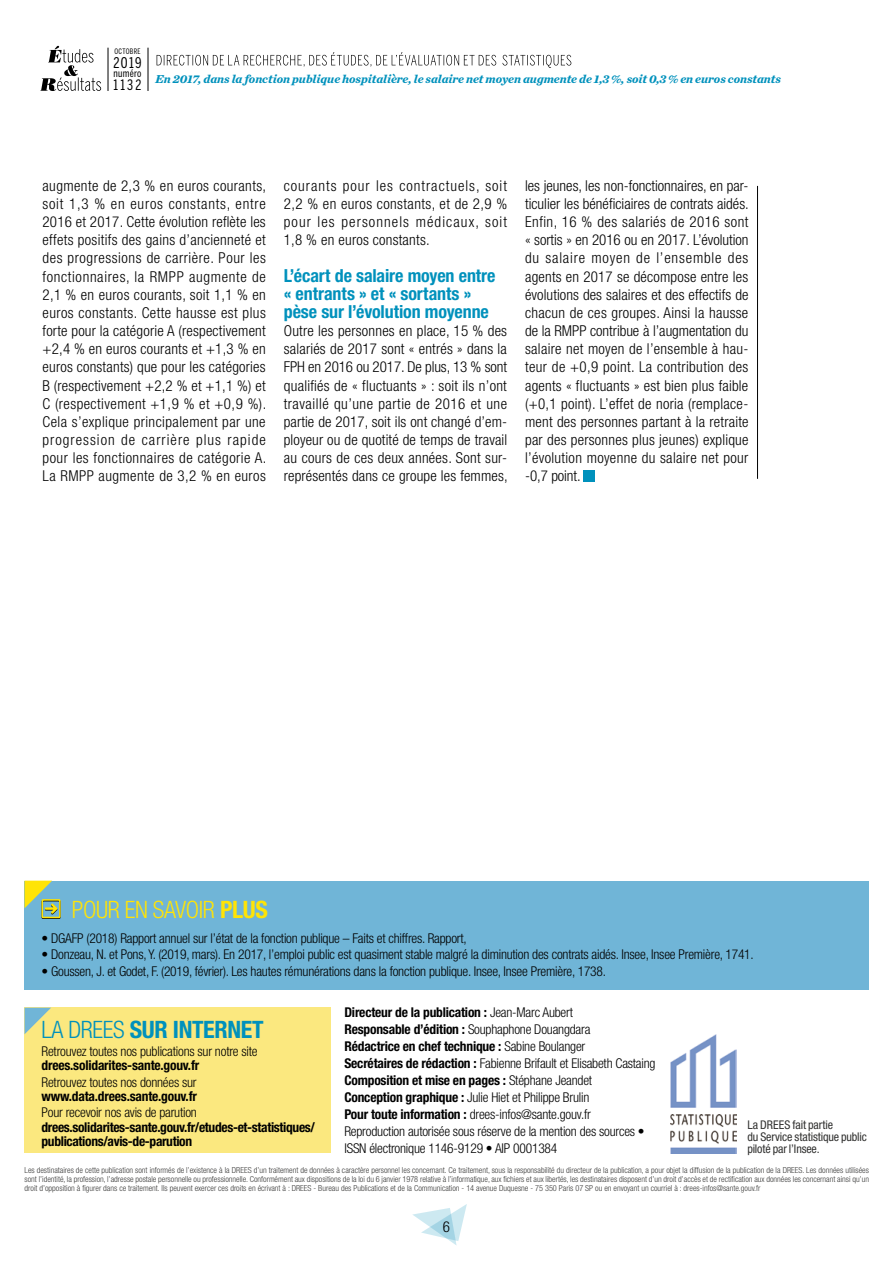
<style>
.page{position:relative;width:893px;height:1263px;background:#fff}
.page>*{position:absolute;margin:0;border:0;box-sizing:border-box;transform-origin:0 0}
.t1{font:700 condensed 24px "Helvetica Neue LT Std";letter-spacing:-.015em;color:#0091bc}
.POUR_EN_SAVOIR_PLUS{font:300 condensed 24px "Helvetica Neue LT Std";letter-spacing:-.015em;color:#ffe407}
.INTER{font:700 condensed 18px/18.1px "Helvetica Neue LT Std";letter-spacing:-.005em;color:#0091bc}
.TXT{font:300 condensed 15px/18.1px "Helvetica Neue LT Std";letter-spacing:.02em;color:#000;text-align:justify}
.t2{font:14.7px "Benton Sans Comp";color:#000}
.t3{font:14.25px "Benton Sans Comp";color:#000}
.t4{font:300 condensed 13.5px/17px "Helvetica Neue LT Std";letter-spacing:-.015em;color:#000}
.t5{font:700 condensed 13.5px/14.2px "Helvetica Neue LT Std";letter-spacing:-.025em;color:#000}
.t6{font:italic 700 12px "Chronicle Text G4";letter-spacing:-.005em;color:#0091bc}
.t7{font:condensed 12px/11.9px "Helvetica Neue LT Std";letter-spacing:-.01em;color:#313130}
.t8{font:10.5px "Benton Sans Comp";letter-spacing:.025em;color:#000}
.t9{font:300 condensed 8.25px/9px "Helvetica Neue LT Std";color:#3a3a39;text-align:justify}
.t10{font:7.5px "Benton Sans Comp";color:#000}
.s1{font-weight:700}
.s2{font-weight:300}
</style>
<div class="page">
<hr style="left:108px;top:48px;width:1px;height:43px;background:#000">
<hr style="left:148px;top:48px;width:1px;height:43px;background:#000">
<svg style="left:157px;top:52px;width:414px;height:16px"></svg>
<svg style="left:40px;top:46px;width:61px;height:45px"></svg>
<svg style="left:412px;top:1204px;width:55px;height:41px"></svg>
<div style="left:25px;top:1008px;width:306px;height:145px;background:#fbe87f"></div>
<svg style="left:25px;top:1008px;width:26px;height:26px"></svg>
<img style="left:670px;top:1034px;width:67px;height:119px">
<hr style="left:757px;top:186px;width:1px;height:293px;background:#000">
<div style="left:584px;top:470px;width:11px;height:11px;background:#0091bc"></div>
<div style="left:25px;top:881px;width:844px;height:108px;background:#70b5d7"></div>
<svg style="left:25px;top:881px;width:36px;height:38px"></svg>
<p class="t10" style="left:114px;top:47px;width:9px">Octobre</p>
<p class="t2" style="left:114px;top:54px;width:30px">2019</p>
<p class="t8" style="left:114px;top:67px;width:30px">numéro</p>
<p class="t3" style="left:114px;top:77px;width:30px">1132</p>
<p class="t6" style="left:156px;top:69px;width:627px">En 2017, dans la fonction publique hospitalière, le salaire net moyen augmente de 1,3 %, soit 0,3 % en euros constants</p>
<p class="TXT" style="left:43px;top:176px;width:225px">augmente de 2,3 % en euros courants, soit 1,3 % en euros constants, entre 2016 et 2017. Cette évolution reflète les effets positifs des gains d’ancienneté et des progressions de carrière. Pour les fonctionnaires, la RMPP augmente de 2,1 % en euros courants, soit 1,1 % en euros constants. Cette hausse est plus forte pour la catégorie A (respectivement +2,4 % en euros courants et +1,3 % en euros constants) que pour les catégories B (respectivement +2,2 % et +1,1 %) et C (respectivement +1,9 % et +0,9 %).<br>Cela s’explique principalement par une progression de carrière plus rapide pour les fonctionnaires de catégorie A.<br>La RMPP augmente de 3,2 % en euros</p>
<p class="TXT" style="left:284px;top:176px;width:225px">courants pour les contractuels, soit 2,2 % en euros constants, et de 2,9 % pour les personnels médicaux, soit 1,8 % en euros constants.</p>
<p class="INTER" style="left:284px;top:266px;width:213px">L’écart de salaire moyen entre « entrants » et « sortants » pèse sur l’évolution moyenne</p>
<p class="TXT" style="left:284px;top:322px;width:225px">Outre les personnes en place, 15 % des salariés de 2017 sont « entrés » dans la FPH en 2016 ou 2017. De plus, 13 % sont qualifiés de « fluctuants » : soit ils n’ont travaillé qu’une partie de 2016 et une partie de 2017, soit ils ont changé d’em&shy;ployeur ou de quotité de temps de travail au cours de ces deux années. Sont sur&shy;représentés dans ce groupe les femmes,</p>
<p class="TXT" style="left:525px;top:176px;width:225px">les jeunes, les non-fonctionnaires, en par&shy;ticulier les bénéficiaires de contrats aidés.<br>Enfin, 16 % des salariés de 2016 sont « sortis » en 2016 ou en 2017. L’évolution du salaire moyen de l’ensemble des agents en 2017 se décompose entre les évolutions des salaires et des effectifs de chacun de ces groupes. Ainsi la hausse de la RMPP contribue à l’augmentation du salaire net moyen de l’ensemble à hau&shy;teur de +0,9 point. La contribution des agents « fluctuants » est bien plus faible (+0,1 point). L’effet de noria (remplace&shy;ment des personnes partant à la retraite par des personnes plus jeunes) explique l’évolution moyenne du salaire net pour -0,7 point.</p>
<p class="POUR_EN_SAVOIR_PLUS" style="left:72px;top:895px;width:197px">POUR EN SAVOIR <span class="s1">PLUS</span></p>
<p class="t4" style="left:42px;top:929px;width:427px">• DGAFP (2018) Rapport annuel sur l’état de la fonction publique – Faits et chiffres. Rapport,</p>
<p class="t4" style="left:42px;top:946px;width:714px">• Donzeau, N. et Pons, Y. (2019, mars). En 2017, l’emploi public est quasiment stable malgré la diminution des contrats aidés. Insee, Insee Première, 1741.</p>
<p class="t4" style="left:42px;top:962px;width:566px">• Goussen, J. et Godet, F. (2019, février). Les hautes rémunérations dans la fonction publique. Insee, Insee Première, 1738.</p>
<h1 class="t1" style="left:42px;top:1014px;width:223px"><span class="s2">LA DREES</span> SUR INTERNET</h1>
<p class="t4" style="left:42px;top:1043px;width:218px">Retrouvez toutes nos publications sur notre site</p>
<p class="t5" style="left:42px;top:1058px;width:159px">drees.solidarites-sante.gouv.fr</p>
<p class="t4" style="left:42px;top:1073px;width:157px">Retrouvez toutes nos données sur</p>
<p class="t5" style="left:42px;top:1089px;width:157px">www.data.drees.sante.gouv.fr</p>
<p class="t4" style="left:42px;top:1104px;width:157px">Pour recevoir nos avis de parution</p>
<p class="t5" style="left:42px;top:1119px;width:275px">drees.solidarites-sante.gouv.fr/etudes-et-statistiques/ publications/avis-de-parution</p>
<p class="t4" style="left:344px;top:1004px;width:313px"><span class="s1">Directeur de la publication :</span> Jean-Marc Aubert<br><span class="s1">Responsable d’édition :</span> Souphaphone Douangdara<br><span class="s1">Rédactrice en chef technique :</span> Sabine Boulanger<br><span class="s1">Secrétaires de rédaction :</span> Fabienne Brifault et Elisabeth Castaing <span class="s1">Composition et mise en pages :</span> Stéphane Jeandet<br><span class="s1">Conception graphique :</span> Julie Hiet et Philippe Brulin<br><span class="s1">Pour toute information :</span> drees-infos@sante.gouv.fr<br>Reproduction autorisée sous réserve de la mention des sources • ISSN électronique 1146-9129 • AIP 0001384</p>
<p class="t7" style="left:747px;top:1119px;width:121px">La DREES fait partie<br>du Service statistique public piloté par l’Insee.</p>
<p class="t9" style="left:25px;top:1165px;width:846px">Les destinataires de cette publication sont informés de l’existence à la DREES d’un traitement de données à caractère personnel les concernant. Ce traitement, sous la responsabilité du directeur de la publication, a pour objet la diffusion de la publication de la DREES. Les données utilisées sont l’identité, la profession, l’adresse postale personnelle ou professionnelle. Conformément aux dispositions de la loi du 6 janvier 1978 relative à l’informatique, aux fichiers et aux libertés, les destinataires disposent d’un droit d’accès et de rectification aux données les concernant ainsi qu’un droit d’opposition à figurer dans ce traitement. Ils peuvent exercer ces droits en écrivant à : DREES - Bureau des Publications et de la Communication - 14 avenue Duquesne - 75 350 Paris 07 SP ou en envoyant un courriel à : drees-infos@sante.gouv.fr</p>
<p class="TXT" style="left:443px;top:1218px;width:9px">6</p>
</div>
